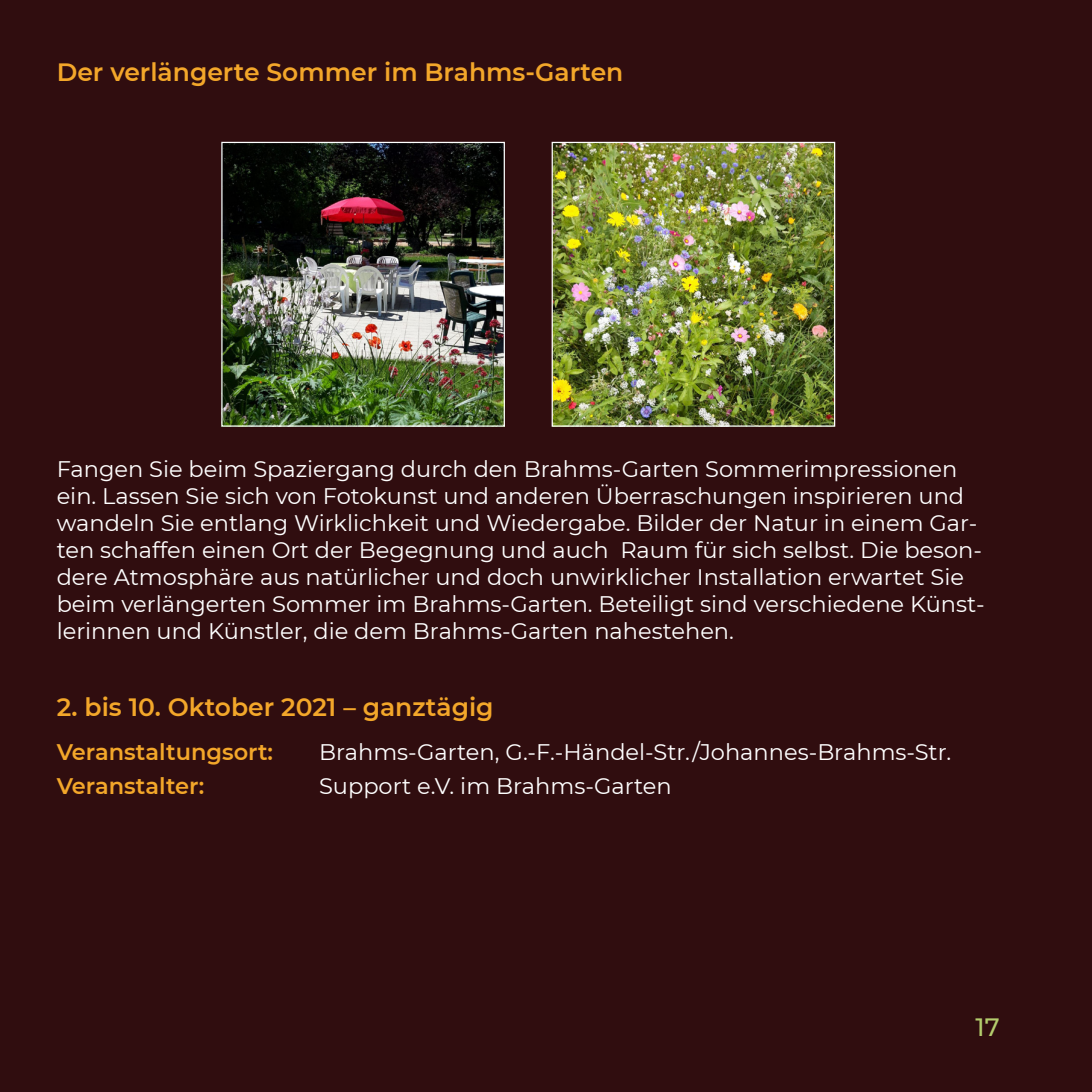
<style>
.page{position:relative;width:1092px;height:1092px;background:#fff}
.page>*{position:absolute;margin:0;border:0;box-sizing:border-box;transform-origin:0 0}
.t1{font:600 25px "Montserrat";color:#f3a72a}
.t2{font:500 25px "Montserrat";color:#b4cd6d}
.t3{font:22.5px/27px "Montserrat";color:#fff}
.t4{font:600 22.5px "Montserrat";color:#f3a72a}
</style>
<div class="page">
<div style="left:0;top:0;width:1091px;height:1091px;background:#300d0f"></div>
<img style="left:223px;top:144px;width:280px;height:280px">
<div style="left:221px;top:142px;width:284px;height:284px;border:1px solid #fff"></div>
<img style="left:553px;top:144px;width:280px;height:280px">
<div style="left:551px;top:142px;width:284px;height:284px;border:1px solid #fff"></div>
<p class="t1" style="left:57px;top:54px;width:568px">Der verlängerte Sommer im Brahms-Garten</p>
<p class="t3" style="left:57px;top:454px;width:929px">Fangen Sie beim Spaziergang durch den Brahms-Garten Sommerimpressionen ein. Lassen Sie sich von Fotokunst und anderen Überraschungen inspirieren und wandeln Sie entlang Wirklichkeit und Wiedergabe. Bilder der Natur in einem Gar&shy;ten schaffen einen Ort der Begegnung und auch Raum für sich selbst. Die beson&shy;dere Atmosphäre aus natürlicher und doch unwirklicher Installation erwartet Sie beim verlängerten Sommer im Brahms-Garten. Beteiligt sind verschiedene Künst&shy;lerinnen und Künstler, die dem Brahms-Garten nahestehen.</p>
<p class="t1" style="left:57px;top:689px;width:438px">2. bis 10. Oktober 2021 – ganztägig</p>
<p class="t4" style="left:57px;top:735px;width:218px">Veranstaltungsort:</p>
<p class="t3" style="left:319px;top:737px;width:633px">Brahms-Garten, G.-F.-Händel-Str./Johannes-Brahms-Str.</p>
<p class="t4" style="left:57px;top:770px;width:149px">Veranstalter:</p>
<p class="t3" style="left:319px;top:771px;width:354px">Support e.V. im Brahms-Garten</p>
<p class="t2" style="left:975px;top:1009px;width:26px">17</p>
</div>
